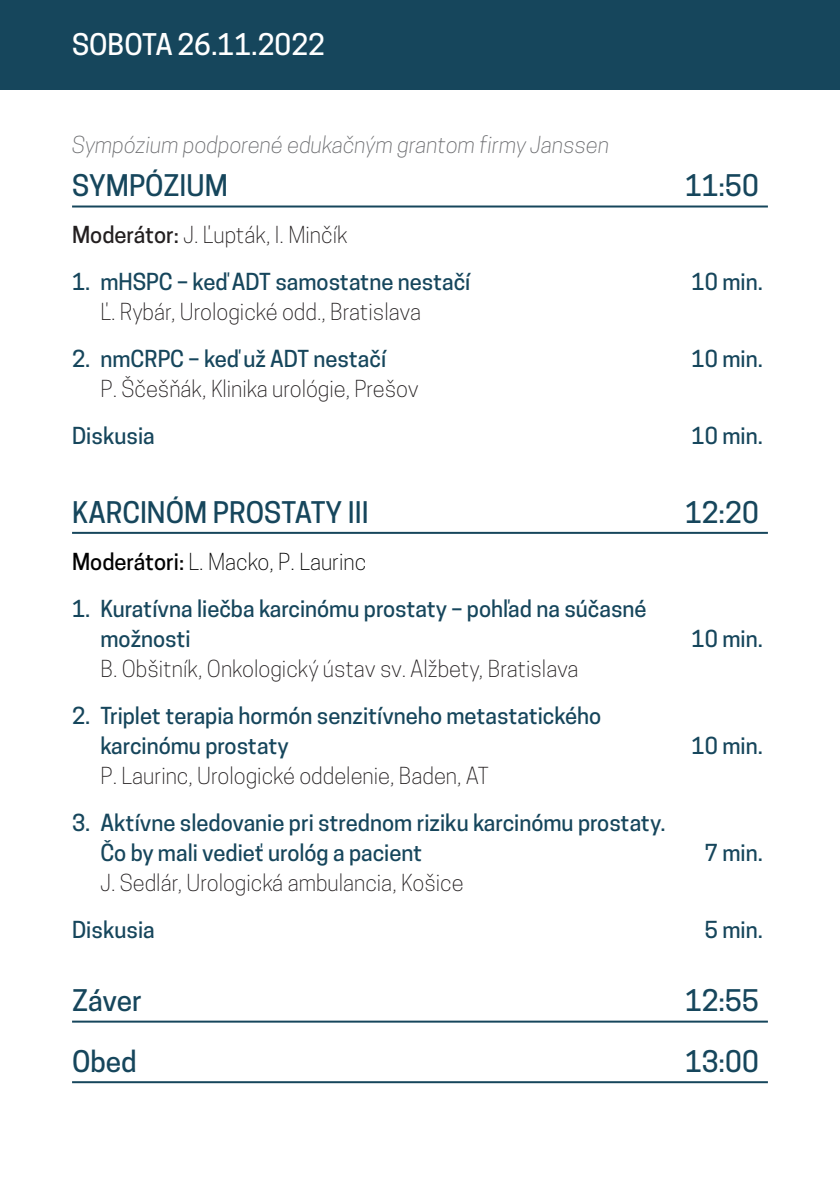
<style>
.page{position:relative;width:840px;height:1191px;background:#fff}
.page>*{position:absolute;margin:0;border:0;box-sizing:border-box;transform-origin:0 0}
.t1{font:500 28px "Cooper Hewitt";color:#16465c}
.t2{font:500 28px "Cooper Hewitt";color:#fff}
.t3{font:500 22px/30px "Cooper Hewitt";color:#16465c}
.t4{font:300 22px "Cooper Hewitt";color:#231f20}
.t5{font:italic 300 22px "Cooper Hewitt";color:#6c6d70}
.t6{font:300 22px "Cooper Hewitt";color:#000}
.s1{font-weight:500}
</style>
<div class="page">
<div style="left:0;top:0;width:839px;height:89px;background:#16465c"></div>
<hr style="left:72px;top:205px;width:695px;height:2px;background:#16465c">
<hr style="left:72px;top:532px;width:695px;height:2px;background:#16465c">
<hr style="left:72px;top:1020px;width:695px;height:2px;background:#16465c">
<hr style="left:72px;top:1081px;width:695px;height:2px;background:#16465c">
<p class="t2" style="left:72px;top:28px;width:254px">SOBOTA 26.11.2022</p>
<p class="t5" style="left:72px;top:131px;width:538px">Sympózium podporené edukačným grantom firmy Janssen</p>
<p class="t1" style="left:72px;top:169px;width:157px">SYMPÓZIUM</p>
<p class="t1" style="left:684px;top:169px;width:75px">11:50</p>
<p class="t4" style="left:72px;top:222px;width:277px"><span class="s1">Moderátor:</span> J. Ľupták, I. Minčík</p>
<p class="t3" style="left:72px;top:267px;width:399px">1. mHSPC – keď ADT samostatne nestačí</p>
<p class="t3" style="left:691px;top:267px;width:73px">10 min.</p>
<p class="t4" style="left:100px;top:299px;width:322px">Ľ. Rybár, Urologické odd., Bratislava</p>
<p class="t3" style="left:72px;top:344px;width:315px">2. nmCRPC – keď už ADT nestačí</p>
<p class="t3" style="left:691px;top:344px;width:73px">10 min.</p>
<p class="t4" style="left:100px;top:376px;width:320px">P. Ščešňák, Klinika urológie, Prešov</p>
<p class="t3" style="left:72px;top:421px;width:84px">Diskusia</p>
<p class="t3" style="left:691px;top:421px;width:73px">10 min.</p>
<p class="t1" style="left:72px;top:495px;width:298px">KARCINÓM PROSTATY III</p>
<p class="t1" style="left:684px;top:495px;width:75px">12:20</p>
<p class="t6" style="left:72px;top:548px;width:295px"><span class="s1">Moderátori:</span> L. Macko, P. Laurinc</p>
<p class="t3" style="left:100px;top:593px;width:547px;text-indent:-28px">1. Kuratívna liečba karcinómu prostaty – pohľad na súčasné možnosti</p>
<p class="t3" style="left:691px;top:623px;width:73px">10 min.</p>
<p class="t4" style="left:100px;top:655px;width:479px">B. Obšitník, Onkologický ústav sv. Alžbety, Bratislava</p>
<p class="t3" style="left:100px;top:700px;width:502px;text-indent:-28px">2. Triplet terapia hormón senzitívneho metastatického karcinómu prostaty</p>
<p class="t4" style="left:100px;top:762px;width:389px">P. Laurinc, Urologické oddelenie, Baden, AT</p>
<p class="t3" style="left:100px;top:807px;width:566px;text-indent:-28px">3. Aktívne sledovanie pri strednom riziku karcinómu prostaty.<br>Čo by mali vedieť urológ a pacient</p>
<p class="t3" style="left:691px;top:730px;width:73px">10 min.</p>
<p class="t3" style="left:704px;top:837px;width:60px">7 min.</p>
<p class="t4" style="left:100px;top:869px;width:364px">J. Sedlár, Urologická ambulancia, Košice</p>
<p class="t3" style="left:72px;top:914px;width:84px">Diskusia</p>
<p class="t3" style="left:704px;top:914px;width:60px">5 min.</p>
<p class="t1" style="left:72px;top:984px;width:71px">Záver</p>
<p class="t1" style="left:684px;top:984px;width:75px">12:55</p>
<p class="t1" style="left:72px;top:1044px;width:66px">Obed</p>
<p class="t1" style="left:684px;top:1044px;width:75px">13:00</p>
</div>
